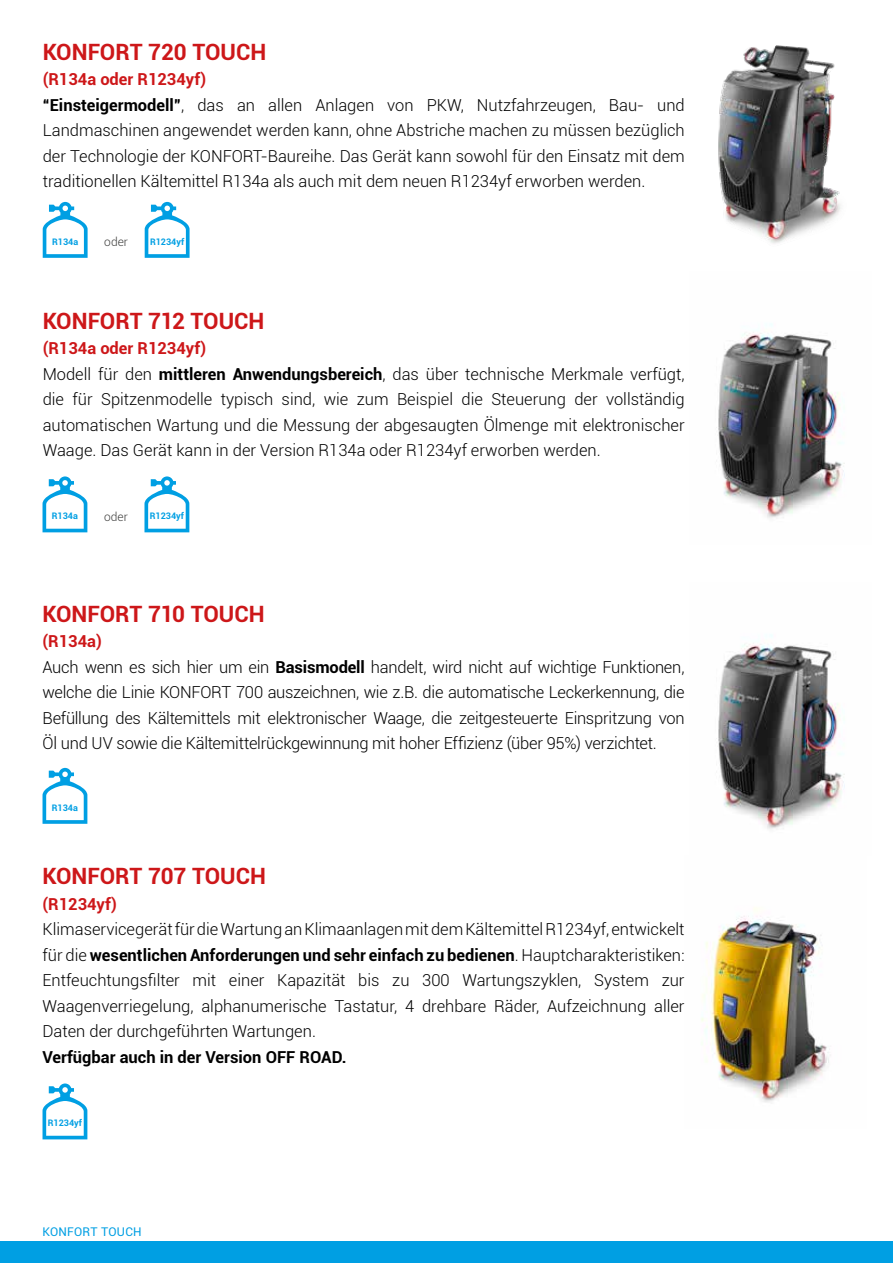
<style>
.page{position:relative;width:893px;height:1263px;background:#fff}
.page>*{position:absolute;margin:0;border:0;box-sizing:border-box;transform-origin:0 0}
.t1{font:700 22.5px "Roboto";color:#cd1719}
.t2{font:300 16.5px/25.5px "Roboto";color:#000}
.t3{font:700 16.5px "Roboto";color:#000}
.t4{font:700 16.5px "Roboto";color:#cd1719}
.t5{font:12px "Roboto";letter-spacing:.025em;color:#009fe3}
.t6{font:300 12px "Roboto";color:#3c3c3b}
.t7{font:700 9px "Roboto";color:#009fe3}
.s1{font-weight:700;color:#cd1719}
.s2{font-weight:700}
</style>
<div class="page">
<img style="left:701px;top:908px;width:128px;height:194px">
<img style="left:718px;top:634px;width:127px;height:195px">
<img style="left:718px;top:323px;width:127px;height:195px">
<div style="left:0;top:1242px;width:893px;height:21px;background:#009fe3"></div>
<img style="left:718px;top:45px;width:123px;height:199px">
<svg style="left:145px;top:202px;width:45px;height:56px"></svg>
<svg style="left:43px;top:202px;width:45px;height:56px"></svg>
<svg style="left:43px;top:1083px;width:44px;height:56px"></svg>
<svg style="left:43px;top:768px;width:44px;height:56px"></svg>
<svg style="left:144px;top:476px;width:45px;height:56px"></svg>
<svg style="left:43px;top:476px;width:44px;height:56px"></svg>
<h1 class="t1" style="left:43px;top:36px;width:225px">KONFORT 720 TOUCH</h1>
<p class="t2" style="left:43px;top:66px;width:644px"><span class="s1">(R134a oder R1234yf)<br></span><span class="s2">“Einsteigermodell”</span>, das an allen Anlagen von PKW, Nutzfahrzeugen, Bau- und Landmaschinen angewendet werden kann, ohne Abstriche machen zu müssen bezüglich der Technologie der KONFORT-Baureihe. Das Gerät kann sowohl für den Einsatz mit dem traditionellen Kältemittel R134a als auch mit dem neuen R1234yf erworben werden.</p>
<p class="t7" style="left:52px;top:235px;width:28px">R134a</p>
<p class="t6" style="left:104px;top:233px;width:25px">oder</p>
<p class="t7" style="left:150px;top:235px;width:36px">R1234yf</p>
<h1 class="t1" style="left:43px;top:305px;width:223px">KONFORT 712 TOUCH</h1>
<p class="t2" style="left:43px;top:335px;width:643px"><span class="s1">(R134a oder R1234yf)<br></span>Modell für den <span class="s2">mittleren Anwendungsbereich</span>, das über technische Merkmale verfügt, die für Spitzenmodelle typisch sind, wie zum Beispiel die Steuerung der vollständig automatischen Wartung und die Messung der abgesaugten Ölmenge mit elektronischer Waage. Das Gerät kann in der Version R134a oder R1234yf erworben werden.</p>
<p class="t7" style="left:52px;top:510px;width:28px">R134a</p>
<p class="t6" style="left:104px;top:508px;width:25px">oder</p>
<p class="t7" style="left:150px;top:510px;width:36px">R1234yf</p>
<h1 class="t1" style="left:43px;top:598px;width:224px">KONFORT 710 TOUCH</h1>
<p class="t2" style="left:43px;top:628px;width:644px"><span class="s1">(R134a)<br></span>Auch wenn es sich hier um ein <span class="s2">Basismodell</span> handelt, wird nicht auf wichtige Funktionen, welche die Linie KONFORT 700 auszeichnen, wie z.B. die automatische Leckerkennung, die Befüllung des Kältemittels mit elektronischer Waage, die zeitgesteuerte Einspritzung von Öl und UV sowie die Kältemittelrückgewinnung mit hoher Effizienz (über 95%) verzichtet.</p>
<p class="t7" style="left:52px;top:801px;width:28px">R134a</p>
<h1 class="t1" style="left:43px;top:860px;width:225px">KONFORT 707 TOUCH</h1>
<p class="t4" style="left:43px;top:892px;width:76px">(R1234yf)</p>
<p class="t2" style="left:43px;top:916px;width:644px;text-align:justify">Klimaservicegerät für die Wartung an Klimaanlagen mit dem Kältemittel R1234yf, entwickelt für die <span class="s2">wesentlichen Anforderungen und sehr einfach zu bedienen</span>. Hauptcharakteristiken:<br>Entfeuchtungsfilter mit einer Kapazität bis zu 300 Wartungszyklen, System zur Waagenverriegelung, alphanumerische Tastatur, 4 drehbare Räder, Aufzeichnung aller Daten der durchgeführten Wartungen.</p>
<p class="t3" style="left:43px;top:1045px;width:305px">Verfügbar auch in der Version OFF ROAD.</p>
<p class="t7" style="left:48px;top:1117px;width:36px">R1234yf</p>
<p class="t5" style="left:43px;top:1223px;width:101px">KONFORT TOUCH</p>
</div>
